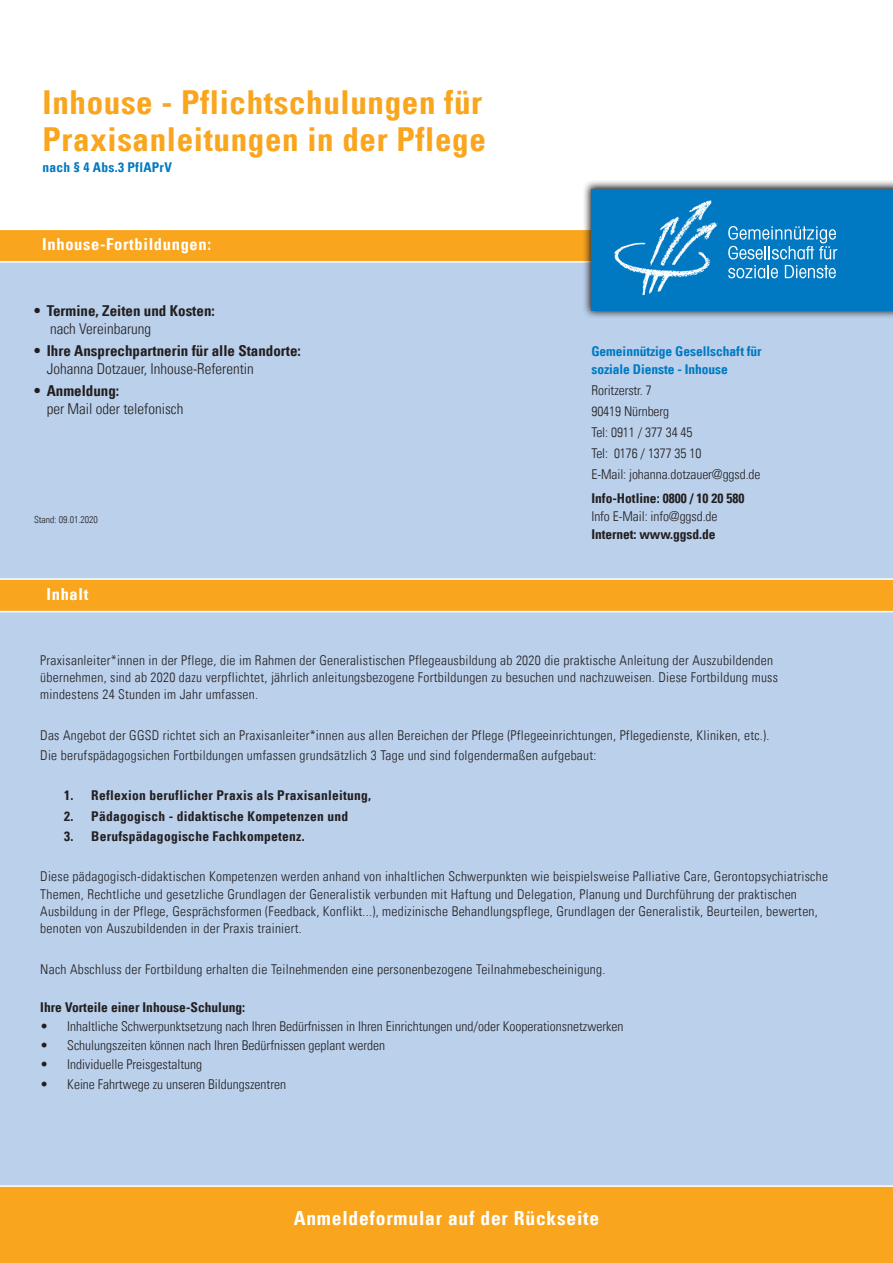
<style>
.page{position:relative;width:893px;height:1263px;background:#fff}
.page>*{position:absolute;margin:0;border:0;box-sizing:border-box;transform-origin:0 0}
.t1{font:33px/37.5px "Univers Com 67 Bold Cond";letter-spacing:.02em;color:#f9a51d}
.ZW{font:19.5px "Univers Com 67 Bold Cond";letter-spacing:.04em;color:#fff}
.ZW-2{font:16.5px "Univers Com 67 Bold Cond";letter-spacing:.04em;color:#fff}
.t2{font:15px/18px "Univers Com 67 Bold Cond";color:#231f20}
.t3{font:15px/18px "Univers Com 47 Light Cond";color:#231f20}
.t4{font:13.5px/17.2px "Univers Com 47 Light Cond";letter-spacing:.02em;color:#231f20}
.t5{font:13.5px "Univers Com 47 Light Cond";color:#231f20}
.t6{font:13.5px "Univers Com 67 Bold Cond";letter-spacing:.02em;color:#231f20}
.t7{font:13.5px/18px "Univers Com 67 Bold Cond";color:#231f20}
.t8{font:13.5px "Univers Com 47 Light Cond";letter-spacing:-.005em;color:#231f20}
.t9{font:13.5px/18px "Univers Com 67 Bold Cond";letter-spacing:-.005em;color:#0079c2}
.t10{font:13.5px "Univers Com 67 Bold Cond";letter-spacing:.02em;color:#0079c2}
.t11{font:9.75px "Univers Com 47 Light Cond";color:#231f20}
.s1{font-family:"Univers Com 47 Light Cond"}
.s2{font-family:"Univers Com 67 Bold Cond"}
</style>
<div class="page">
<div style="left:0;top:241px;width:893px;height:945px;background:#bad0eb"></div>
<div style="left:0;top:1185px;width:893px;height:78px;background:#f9a51d"></div>
<svg style="left:584px;top:181px;width:309px;height:136px;background:#99a5b2"></svg>
<div style="left:591px;top:189px;width:302px;height:121px;background:#0079c2"></div>
<svg style="left:0;top:226px;width:838px;height:52px"></svg>
<img style="left:612px;top:200px;width:108px;height:96px">
<svg style="left:0;top:578px;width:893px;height:34px;background:#f8ac30"></svg>
<p class="t1" style="left:43px;top:83px;width:445px">Inhouse - Pflichtschulungen für<br>Praxisanleitungen in der Pflege</p>
<p class="t10" style="left:43px;top:159px;width:131px">nach § 4 Abs.3 PflAPrV</p>
<p class="ZW-2" style="left:42px;top:234px;width:170px">Inhouse-Fortbildungen:</p>
<p class="t2" style="left:50px;top:302px;width:166px;text-indent:-16px">• Termine, Zeiten und Kosten: <span class="s1">nach Vereinbarung</span></p>
<p class="t2" style="left:47px;top:341px;width:256px;text-indent:-13px">• Ihre Ansprechpartnerin für alle Standorte:<br><span class="s1">Johanna Dotzauer, Inhouse-Referentin</span></p>
<p class="t3" style="left:47px;top:381px;width:138px;text-indent:-13px"><span class="s2">• Anmeldung:<br></span>per Mail oder telefonisch</p>
<p class="t11" style="left:34px;top:514px;width:65px">Stand: 09.01.2020</p>
<p class="ZW-2" style="left:47px;top:584px;width:43px">Inhalt</p>
<p class="t9" style="left:591px;top:342px;width:172px">Gemeinnützige Gesellschaft für soziale Dienste - Inhouse</p>
<p class="t8" style="left:591px;top:382px;width:62px">Roritzerstr. 7</p>
<p class="t8" style="left:591px;top:403px;width:79px">90419 Nürnberg</p>
<p class="t8" style="left:591px;top:424px;width:103px">Tel: 0911 / 377 34 45</p>
<p class="t8" style="left:591px;top:445px;width:111px">Tel: 0176 / 1377 35 10</p>
<p class="t8" style="left:591px;top:466px;width:171px">E-Mail: johanna.dotzauer@ggsd.de</p>
<p class="t7" style="left:591px;top:489px;width:154px">Info-Hotline: 0800 / 10 20 580<br><span class="s1">Info E-Mail: info@ggsd.de<br></span>Internet: www.ggsd.de</p>
<p class="t4" style="left:40px;top:651px;width:739px">Praxisanleiter*innen in der Pflege, die im Rahmen der Generalistischen Pflegeausbildung ab 2020 die praktische Anleitung der Auszubildenden übernehmen, sind ab 2020 dazu verpflichtet, jährlich anleitungsbezogene Fortbildungen zu besuchen und nachzuweisen. Diese Fortbildung muss mindestens 24 Stunden im Jahr umfassen.</p>
<p class="t4" style="left:40px;top:726px;width:731px">Das Angebot der GGSD richtet sich an Praxisanleiter*innen aus allen Bereichen der Pflege (Pflegeeinrichtungen, Pflegedienste, Kliniken, etc.).</p>
<p class="t4" style="left:40px;top:747px;width:558px">Die berufspädagogsichen Fortbildungen umfassen grundsätzlich 3 Tage und sind folgendermaßen aufgebaut:</p>
<p class="t6" style="left:64px;top:787px;width:308px">1. Reflexion beruflicher Praxis als Praxisanleitung,</p>
<p class="t6" style="left:64px;top:807px;width:285px">2. Pädagogisch - didaktische Kompetenzen und</p>
<p class="t6" style="left:64px;top:828px;width:242px">3. Berufspädagogische Fachkompetenz.</p>
<p class="t4" style="left:40px;top:868px;width:789px">Diese pädagogisch-didaktischen Kompetenzen werden anhand von inhaltlichen Schwerpunkten wie beispielsweise Palliative Care, Gerontopsychiatrische Themen, Rechtliche und gesetzliche Grundlagen der Generalistik verbunden mit Haftung und Delegation, Planung und Durchführung der praktischen Ausbildung in der Pflege, Gesprächsformen (Feedback, Konflikt...), medizinische Behandlungspflege, Grundlagen der Generalistik, Beurteilen, bewerten, benoten von Auszubildenden in der Praxis trainiert.</p>
<p class="t4" style="left:40px;top:960px;width:567px">Nach Abschluss der Fortbildung erhalten die Teilnehmenden eine personenbezogene Teilnahmebescheinigung.</p>
<p class="t7" style="left:40px;top:998px;width:206px">Ihre Vorteile einer Inhouse-Schulung:</p>
<p class="t5" style="left:40px;top:1018px;width:585px">• Inhaltliche Schwerpunktsetzung nach Ihren Bedürfnissen in Ihren Einrichtungen und/oder Kooperationsnetzwerken</p>
<p class="t5" style="left:40px;top:1037px;width:346px">• Schulungszeiten können nach Ihren Bedürfnissen geplant werden</p>
<p class="t5" style="left:40px;top:1056px;width:163px">• Individuelle Preisgestaltung</p>
<p class="t5" style="left:40px;top:1076px;width:247px">• Keine Fahrtwege zu unseren Bildungszentren</p>
<p class="ZW" style="left:294px;top:1206px;width:307px">Anmeldeformular auf der Rückseite</p>
</div>
